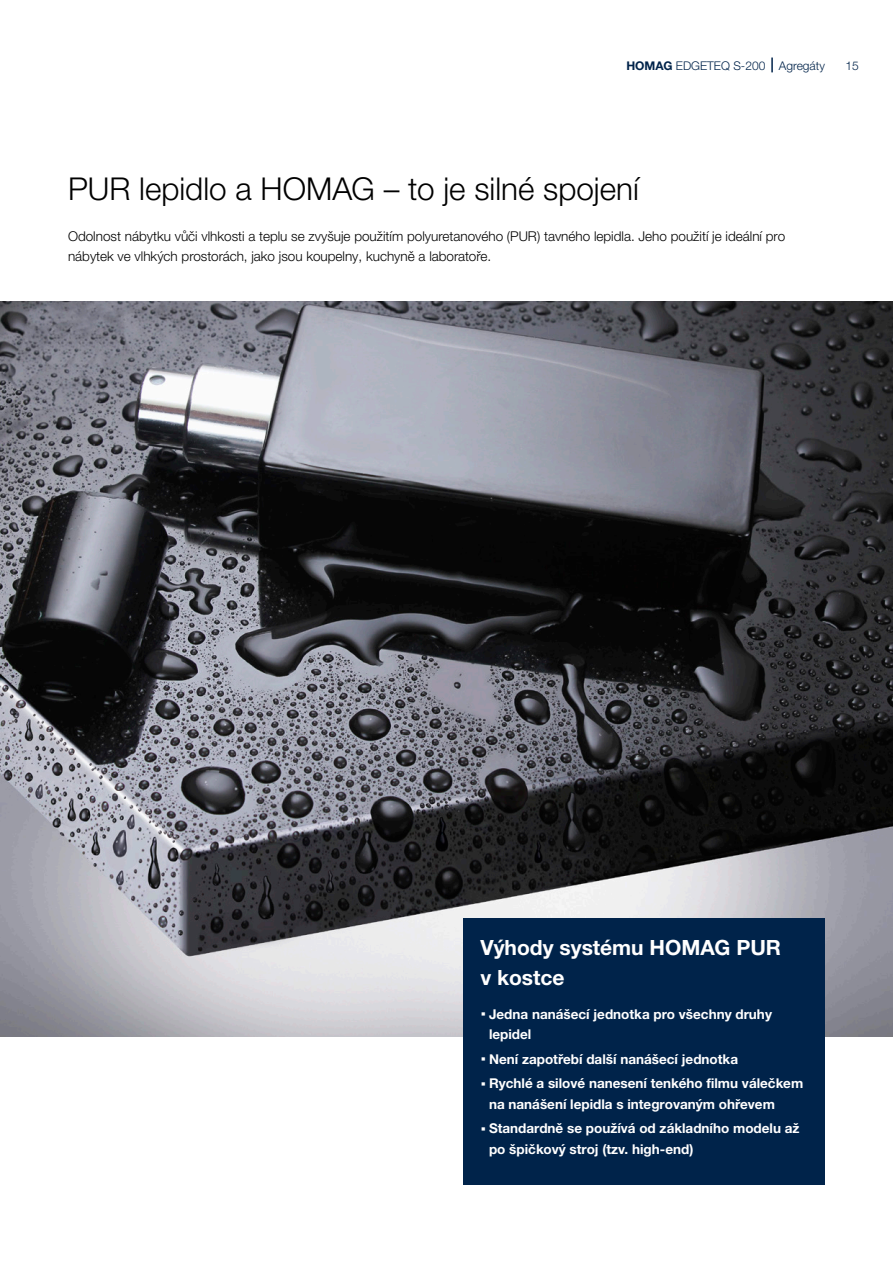
<style>
.page{position:relative;width:893px;height:1263px;background:#fff}
.page>*{position:absolute;margin:0;border:0;box-sizing:border-box;transform-origin:0 0}
.Headline_21pt_25_2_black{font:300 31.5px "Helvetica Neue LTW1 G";color:#000}
.Zitat_14pt_20_5pt_light_white{font:700 21px/30.8px "Helvetica Neue LTW1 G";color:#fff}
.t1{font:700 13.5px/20.4px "Helvetica Neue LTW1 G";color:#fff}
.Text_9pt_13_6_light_black{font:300 13.5px/20.4px "Helvetica Neue LTW1 G";color:#000}
._01_Musterseiten_Rubriken_Pagina_rechts{font:300 12px "Helvetica Neue LTW1 G";color:#00234a}
.s1{font-weight:700}
.s2{font-size:21px}
</style>
<div class="page">
<img style="left:0;top:302px;width:893px;height:734px">
<svg style="left:771px;top:58px;width:2px;height:14px"></svg>
<div style="left:463px;top:918px;width:362px;height:266px;background:#00234a"></div>
<p class="_01_Musterseiten_Rubriken_Pagina_rechts" style="left:626px;top:58px;width:200px"><span class="s1">HOMAG</span> EDGETEQ S-200 Agregáty</p>
<p class="_01_Musterseiten_Rubriken_Pagina_rechts" style="left:846px;top:58px;width:15px">15</p>
<p class="Headline_21pt_25_2_black" style="left:68px;top:169px;width:572px">PUR lepidlo a HOMAG – to je silné spojení</p>
<p class="Text_9pt_13_6_light_black" style="left:68px;top:226px;width:719px">Odolnost nábytku vůči vlhkosti a teplu se zvyšuje použitím polyuretanového (PUR) tavného lepidla. Jeho použití je ideální pro nábytek ve vlhkých prostorách, jako jsou koupelny, kuchyně a laboratoře.</p>
<p class="Zitat_14pt_20_5pt_light_white" style="left:480px;top:932px;width:302px">Výhody systému HOMAG PUR v kostce</p>
<p class="t1" style="left:489px;top:1003px;width:284px;text-indent:-9px"><span class="s2">·</span> Jedna nanášecí jednotka pro všechny druhy lepidel</p>
<p class="t1" style="left:480px;top:1048px;width:259px"><span class="s2">·</span> Není zapotřebí další nanášecí jednotka</p>
<p class="t1" style="left:489px;top:1073px;width:316px;text-indent:-9px"><span class="s2">·</span> Rychlé a silové nanesení tenkého filmu válečkem na nanášení lepidla s integrovaným ohřevem</p>
<p class="t1" style="left:489px;top:1118px;width:312px;text-indent:-9px"><span class="s2">·</span> Standardně se používá od základního modelu až po špičkový stroj (tzv. high-end)</p>
</div>
